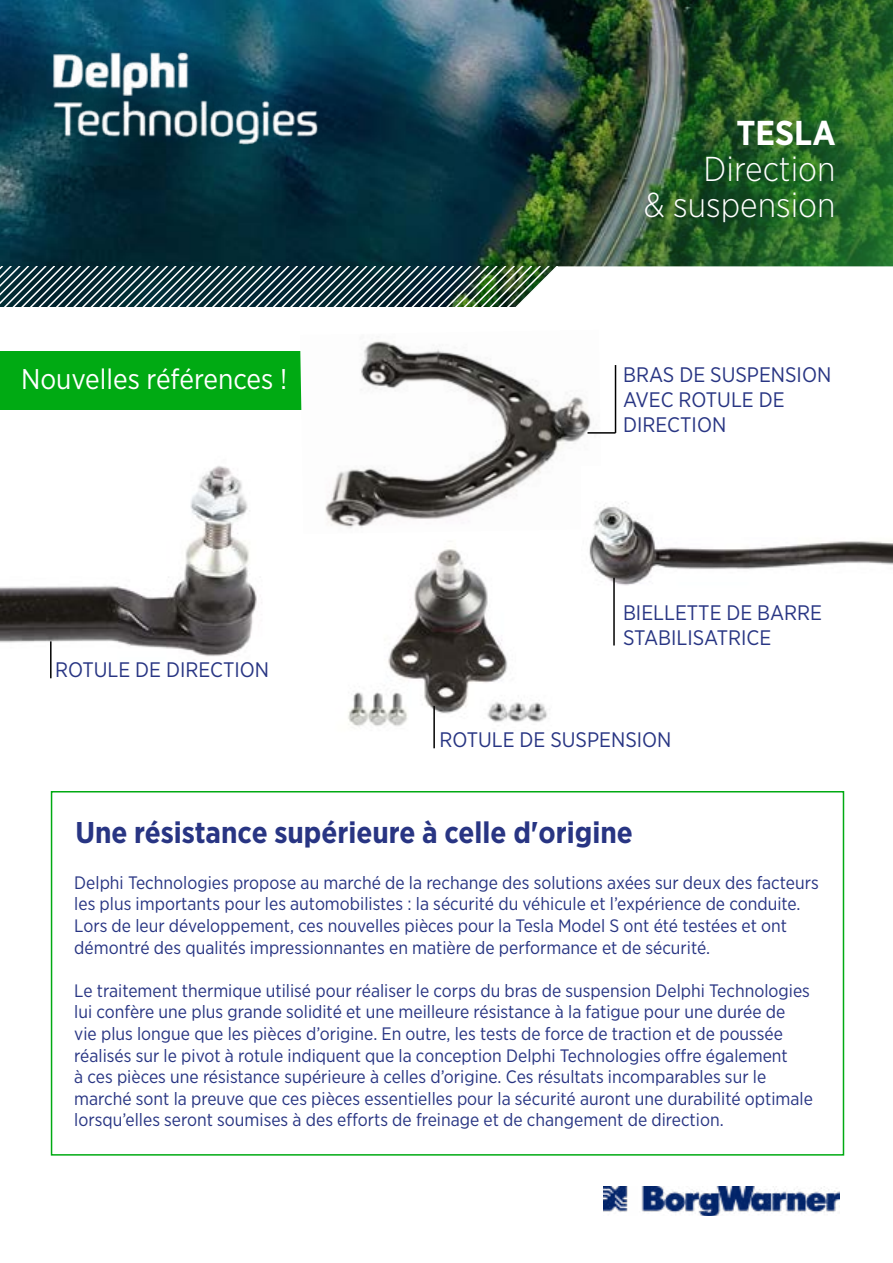
<style>
.page{position:relative;width:893px;height:1263px;background:#fff}
.page>*{position:absolute;margin:0;border:0;box-sizing:border-box;transform-origin:0 0}
.t1{font:300 34.5px/36px "Gotham Narrow";color:#fff;text-align:right}
.t2{font:700 34.5px "Gotham Narrow";color:#fff}
.t3{font:700 30px "Gotham Narrow";color:#283583}
.t4{font:28.5px "Gotham Narrow";color:#fff}
.t5{font:21px/25.2px "Gotham Narrow";color:#283583}
.t6{font:18px/21.6px "Gotham Narrow";color:#283583}
</style>
<div class="page">
<img style="left:348px;top:549px;width:200px;height:200px">
<img style="left:0;top:0;width:329px;height:266px">
<img style="left:51px;top:47px;width:269px;height:101px">
<div style="left:0;top:351px;width:307px;height:58px;background:#00aa13"></div>
<img style="left:329px;top:0;width:564px;height:266px">
<img style="left:300px;top:341px;width:291px;height:187px">
<img style="left:0;top:466px;width:262px;height:191px">
<svg style="left:0;top:266px;width:893px;height:41px"></svg>
<img style="left:582px;top:467px;width:311px;height:119px">
<hr style="left:615px;top:365px;width:1px;height:68px;background:#000">
<hr style="left:587px;top:432px;width:28px;height:2px;background:#000">
<hr style="left:50px;top:641px;width:2px;height:37px;background:#000">
<hr style="left:433px;top:706px;width:2px;height:42px;background:#000">
<div style="left:51px;top:791px;width:793px;height:364px;border:2px solid #00aa13"></div>
<img style="left:604px;top:1186px;width:236px;height:29px">
<hr style="left:613px;top:578px;width:2px;height:67px;background:#000">
<h1 class="t2" style="left:737px;top:110px;width:100px">TESLA</h1>
<h1 class="t1" style="left:644px;top:150px;width:193px">Direction<br>&amp; suspension</h1>
<h3 class="t4" style="left:21px;top:361px;width:268px">Nouvelles références !</h3>
<p class="t5" style="left:623px;top:361px;width:210px">BRAS DE SUSPENSION<br>AVEC ROTULE DE<br>DIRECTION</p>
<p class="t5" style="left:55px;top:657px;width:216px">ROTULE DE DIRECTION</p>
<p class="t5" style="left:623px;top:599px;width:201px">BIELLETTE DE BARRE<br>STABILISATRICE</p>
<p class="t5" style="left:439px;top:726px;width:234px">ROTULE DE SUSPENSION</p>
<h2 class="t3" style="left:75px;top:813px;width:559px">Une résistance supérieure à celle d'origine</h2>
<p class="t6" style="left:74px;top:871px;width:746px">Delphi Technologies propose au marché de la rechange des solutions axées sur deux des facteurs les plus importants pour les automobilistes : la sécurité du véhicule et l’expérience de conduite.<br>Lors de leur développement, ces nouvelles pièces pour la Tesla Model S ont été testées et ont démontré des qualités impressionnantes en matière de performance et de sécurité.</p>
<p class="t6" style="left:74px;top:979px;width:740px">Le traitement thermique utilisé pour réaliser le corps du bras de suspension Delphi Technologies lui confère une plus grande solidité et une meilleure résistance à la fatigue pour une durée de<br>vie plus longue que les pièces d’origine. En outre, les tests de force de traction et de poussée réalisés sur le pivot à rotule indiquent que la conception Delphi Technologies offre également<br>à ces pièces une résistance supérieure à celles d’origine. Ces résultats incomparables sur le marché sont la preuve que ces pièces essentielles pour la sécurité auront une durabilité optimale lorsqu’elles seront soumises à des efforts de freinage et de changement de direction.</p>
</div>
